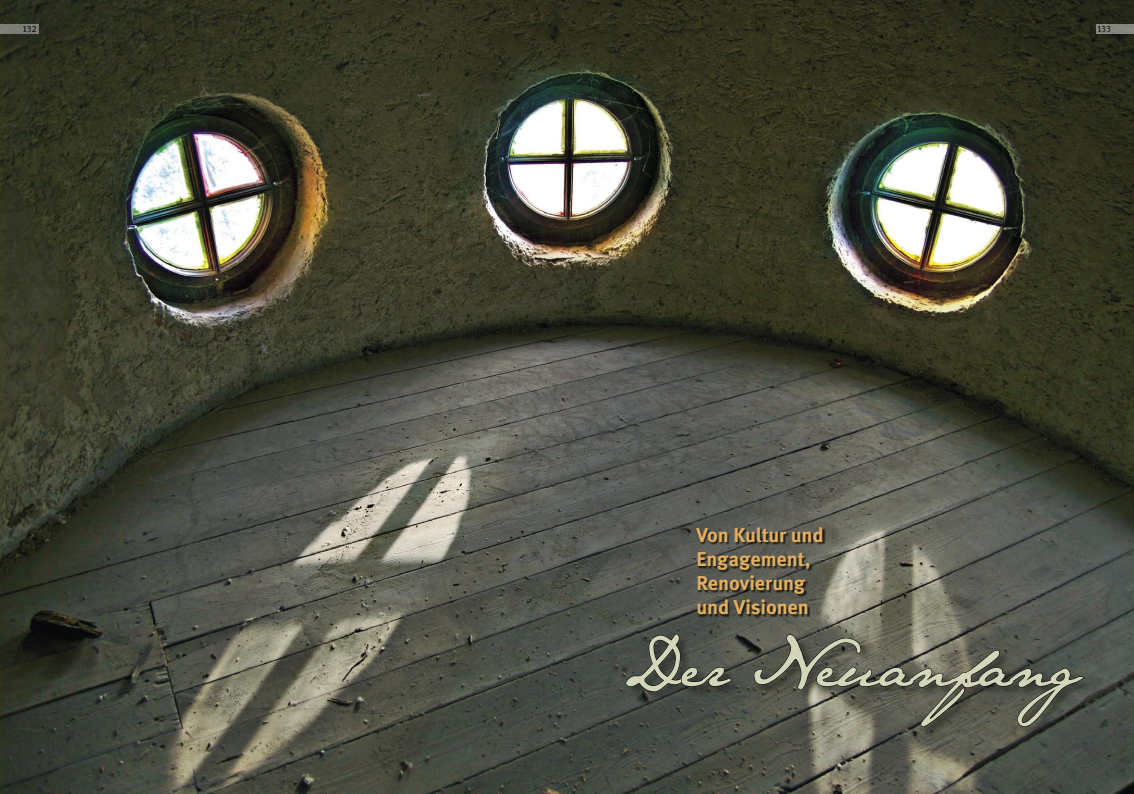
<style>
.page{position:relative;width:1134px;height:794px;background:#fff}
.page>*{position:absolute;margin:0;border:0;box-sizing:border-box;transform-origin:0 0}
._5_Kapitel{font:59px "Jane Austen";letter-spacing:-.005em;color:#d4d6ba}
._1_Head{font:700 20px "Meta Pro";letter-spacing:-.01em;color:#e2ae60}
._6_Kopf{font:9px "Meta Normal Zahlen";letter-spacing:.025em;color:#000}
</style>
<div class="page">
<img style="left:0;top:0;width:1134px;height:794px">
<div style="left:625px;top:633px;width:470px;height:105px;background:#000;opacity:.35"></div>
<svg style="left:625px;top:633px;width:107px;height:59px;background:#3f433d"></svg>
<svg style="left:753px;top:634px;width:333px;height:93px;background:#54554b"></svg>
<div style="left:696px;top:527px;width:130px;height:91px;background:#000;opacity:.73"></div>
<div style="left:0;top:24px;width:39px;height:10px;background:#7b7e75"></div>
<div style="left:1096px;top:24px;width:38px;height:10px;background:#86877f"></div>
<p class="_6_Kopf" style="left:23px;top:26px;width:15px">132</p>
<p class="_6_Kopf" style="left:1097px;top:26px;width:15px">133</p>
<p class="_1_Head" style="left:696px;top:522px;width:129px">Von Kultur und</p>
<p class="_1_Head" style="left:696px;top:546px;width:116px">Engagement,</p>
<p class="_1_Head" style="left:696px;top:570px;width:110px">Renovierung</p>
<p class="_1_Head" style="left:696px;top:594px;width:114px">und Visionen</p>
<p class="_5_Kapitel" style="left:620px;top:631px;width:497px">Der Neuanfang</p>
</div>
